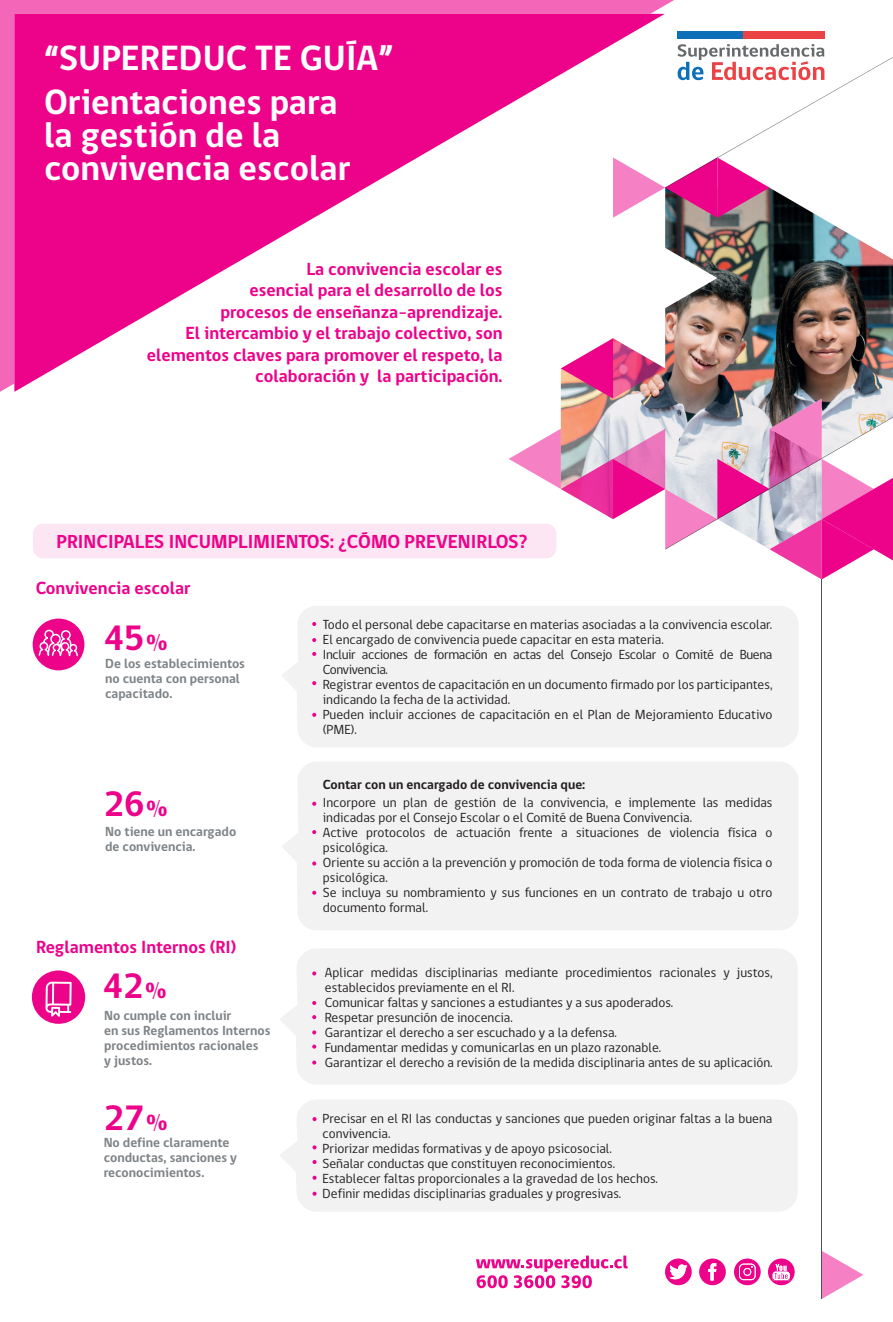
<style>
.page{position:relative;width:893px;height:1322px;background:#fff}
.page>*{position:absolute;margin:0;border:0;box-sizing:border-box;transform-origin:0 0}
.t1{font:700 36px/43.5px "gob CL";color:#fff}
.t2{font:700 36px "gob CL";color:#ed028a}
.t3{font:700 19.35px "gob CL";color:#ed028a}
.t4{font:700 18px/21.5px "gob CL";color:#ed028a;text-align:right}
.t5{font:13.5px/15px "gob CL";color:#231f20}
.t6{font:700 13.5px/15px "gob CL";color:#7e8387}
.t7{font:700 13.5px "gob CL";color:#231f20}
.s1{font-size:22.5px}
</style>
<div class="page">
<div style="left:0;top:0;width:674px;height:392px;background:#f467b8"></div>
<svg style="left:14px;top:14px;width:651px;height:378px;fill:#ed028a"></svg>
<div style="left:282px;top:606px;width:517px;height:141px;background:#f2f2f3"></div>
<div style="left:282px;top:762px;width:516px;height:168px;background:#f2f2f3"></div>
<div style="left:280px;top:949px;width:518px;height:135px;background:#f2f2f3"></div>
<div style="left:280px;top:1100px;width:518px;height:111px;background:#f2f2f3"></div>
<svg style="left:822px;top:1251px;width:41px;height:47px"></svg>
<img style="left:561px;top:187px;width:332px;height:151px">
<img style="left:509px;top:338px;width:384px;height:241px">
<hr style="left:821px;top:579px;width:1px;height:719px;background:#4f5252">
<div style="left:33px;top:523px;width:523px;height:35px;background:#fde6f3;border-radius:10px"></div>
<svg style="left:613px;top:44px;width:280px;height:174px"></svg>
<div style="left:677px;top:31px;width:66px;height:7px;background:#0c6fb8"></div>
<div style="left:743px;top:31px;width:81px;height:7px;background:#eb4246"></div>
<svg style="left:312px;top:681px;width:4px;height:4px"></svg>
<svg style="left:312px;top:622px;width:4px;height:4px"></svg>
<svg style="left:312px;top:638px;width:4px;height:4px"></svg>
<svg style="left:312px;top:651px;width:4px;height:5px"></svg>
<svg style="left:312px;top:712px;width:4px;height:4px"></svg>
<svg style="left:312px;top:801px;width:4px;height:4px"></svg>
<svg style="left:312px;top:830px;width:4px;height:4px"></svg>
<svg style="left:312px;top:890px;width:4px;height:4px"></svg>
<svg style="left:312px;top:861px;width:4px;height:4px"></svg>
<svg style="left:312px;top:971px;width:4px;height:4px"></svg>
<svg style="left:312px;top:1000px;width:4px;height:4px"></svg>
<svg style="left:312px;top:1014px;width:4px;height:5px"></svg>
<svg style="left:312px;top:1030px;width:4px;height:4px"></svg>
<svg style="left:312px;top:1044px;width:4px;height:4px"></svg>
<svg style="left:312px;top:1060px;width:4px;height:4px"></svg>
<svg style="left:312px;top:1116px;width:5px;height:4px"></svg>
<svg style="left:312px;top:1145px;width:5px;height:4px"></svg>
<svg style="left:312px;top:1159px;width:5px;height:4px"></svg>
<svg style="left:312px;top:1175px;width:5px;height:4px"></svg>
<svg style="left:312px;top:1191px;width:5px;height:4px"></svg>
<div style="left:32px;top:617px;width:53px;height:54px;background:#ed028a;border-radius:50%"></div>
<div style="left:31px;top:617px;width:55px;height:54px;border:2px solid #fff;border-radius:50%"></div>
<svg style="left:38px;top:629px;width:40px;height:28px"></svg>
<div style="left:32px;top:970px;width:53px;height:53px;background:#ed028a;border-radius:50%"></div>
<svg style="left:46px;top:981px;width:26px;height:35px"></svg>
<svg style="left:476px;top:1255px;width:152px;height:32px"></svg>
<svg style="left:768px;top:1258px;width:27px;height:26px"></svg>
<svg style="left:734px;top:1258px;width:27px;height:26px"></svg>
<svg style="left:665px;top:1258px;width:27px;height:26px"></svg>
<svg style="left:699px;top:1258px;width:27px;height:26px"></svg>
<h1 class="t1" style="left:44px;top:37px;width:351px">“SUPEREDUC TE GUÍA”<br>Orientaciones para</h1>
<h1 class="t1" style="left:44px;top:119px;width:308px;line-height:33px">la gestión de la convivencia escolar</h1>
<h3 class="t4" style="left:147px;top:258px;width:357px">La convivencia escolar es<br>esencial para el desarrollo de los<br>procesos de enseñanza-aprendizaje.<br>El intercambio y el trabajo colectivo, son elementos claves para promover el respeto, la colaboración y la participación.</h3>
<h2 class="t3" style="left:57px;top:528px;width:472px">PRINCIPALES INCUMPLIMIENTOS: ¿CÓMO PREVENIRLOS?</h2>
<h3 class="t4" style="left:36px;top:578px;width:156px">Convivencia escolar</h3>
<h1 class="t2" style="left:104px;top:613px;width:66px">45<span class="s1">%</span></h1>
<p class="t6" style="left:105px;top:656px;width:141px">De los establecimientos no cuenta con personal capacitado.</p>
<h1 class="t2" style="left:104px;top:779px;width:66px">26<span class="s1">%</span></h1>
<p class="t6" style="left:105px;top:824px;width:133px">No tiene un encargado de convivencia.</p>
<h3 class="t4" style="left:36px;top:936px;width:202px">Reglamentos Internos (RI)</h3>
<h1 class="t2" style="left:103px;top:961px;width:66px">42<span class="s1">%</span></h1>
<p class="t6" style="left:104px;top:1007px;width:168px">No cumple con incluir<br>en sus Reglamentos Internos procedimientos racionales<br>y justos.</p>
<h1 class="t2" style="left:104px;top:1093px;width:66px">27<span class="s1">%</span></h1>
<p class="t6" style="left:104px;top:1135px;width:135px">No define claramente conductas, sanciones y reconocimientos.</p>
<p class="t5" style="left:323px;top:617px;width:451px">Todo el personal debe capacitarse en materias asociadas a la convivencia escolar.<br>El encargado de convivencia puede capacitar en esta materia.<br>Incluir acciones de formación en actas del Consejo Escolar o Comité de Buena Convivencia.<br>Registrar eventos de capacitación en un documento firmado por los participantes, indicando la fecha de la actividad.<br>Pueden incluir acciones de capacitación en el Plan de Mejoramiento Educativo (PME).</p>
<p class="t7" style="left:323px;top:775px;width:264px">Contar con un encargado de convivencia que:</p>
<p class="t5" style="left:323px;top:795px;width:451px">Incorpore un plan de gestión de la convivencia, e implemente las medidas indicadas por el Consejo Escolar o el Comité de Buena Convivencia.<br>Active protocolos de actuación frente a situaciones de violencia física o psicológica.<br>Oriente su acción a la prevención y promoción de toda forma de violencia física o psicológica.<br>Se incluya su nombramiento y sus funciones en un contrato de trabajo u otro documento formal.</p>
<p class="t5" style="left:325px;top:964px;width:449px">Aplicar medidas disciplinarias mediante procedimientos racionales y justos, establecidos previamente en el RI.<br>Comunicar faltas y sanciones a estudiantes y a sus apoderados.<br>Respetar presunción de inocencia.<br>Garantizar el derecho a ser escuchado y a la defensa.<br>Fundamentar medidas y comunicarlas en un plazo razonable.<br>Garantizar el derecho a revisión de la medida disciplinaria antes de su aplicación.</p>
<p class="t5" style="left:323px;top:1110px;width:451px">Precisar en el RI las conductas y sanciones que pueden originar faltas a la buena convivencia.<br>Priorizar medidas formativas y de apoyo psicosocial.<br>Señalar conductas que constituyen reconocimientos.<br>Establecer faltas proporcionales a la gravedad de los hechos.<br>Definir medidas disciplinarias graduales y progresivas.</p>
</div>
